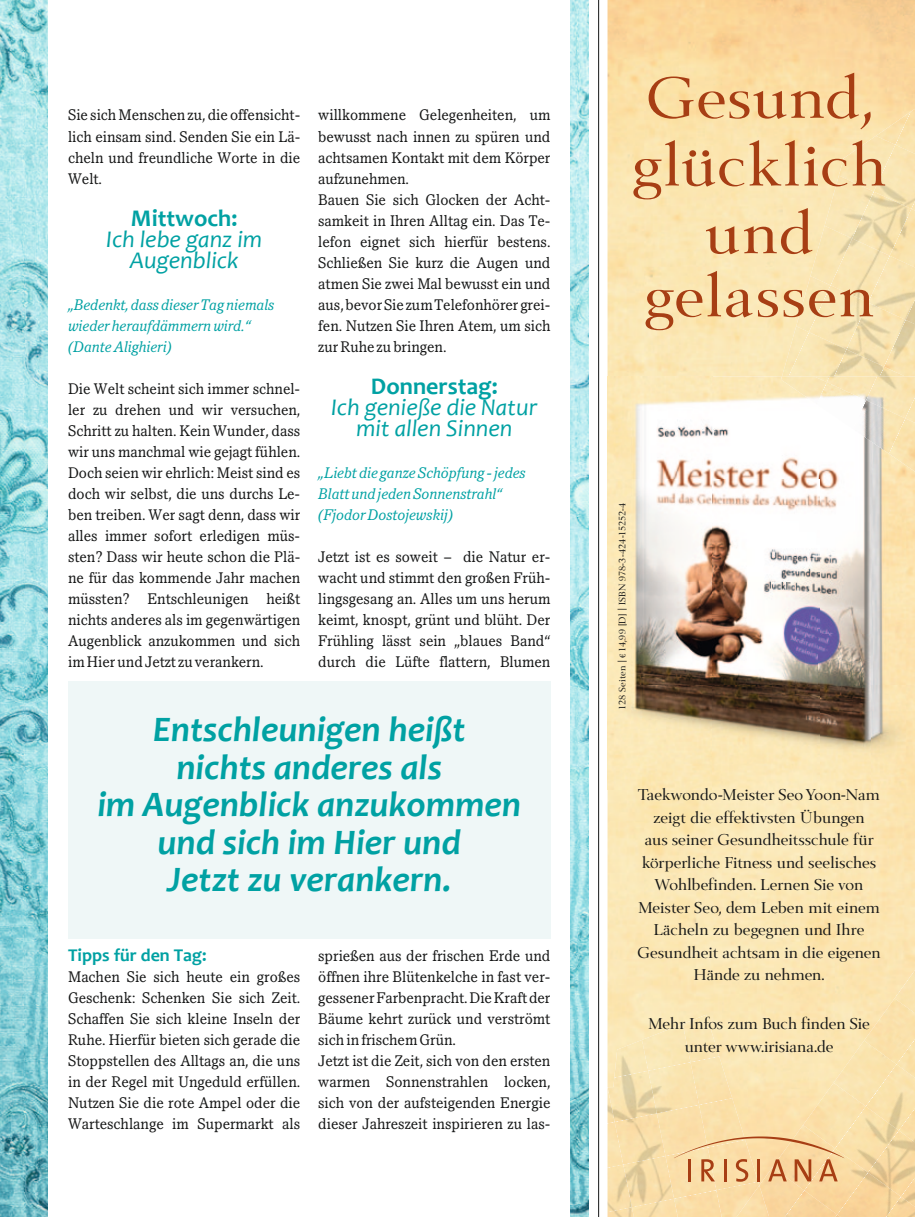
<style>
.page{position:relative;width:915px;height:1217px;background:#fff}
.page>*{position:absolute;margin:0;border:0;box-sizing:border-box;transform-origin:0 0}
.t1{font:56.4px/66.2px "Belfast";letter-spacing:.025em;color:#a73e14;text-align:center;scale:1.05 1}
.t2{font:italic 700 36px/37.5px "Candara";color:#00a1a3;text-align:center}
.t3{font:italic 24px/21px "Candara";color:#00a1a3;text-align:center}
.t4{font:700 24px "Candara";color:#00a1a3}
.t5{font:700 18px "Candara";color:#00a1a3}
.t6{font:15.15px/22.5px "Belfast";letter-spacing:.005em;color:#151616;text-align:center}
.t7{font:15px/21px "Pacella SB";color:#151616;text-align:justify}
.t8{font:italic 15px/21px "Pacella SB";color:#00a1a3}
.t9{font:9px "Belfast";color:#151616}
.s1{font-size:12.6px}
.s2{font-family:"Minion Pro"}
</style>
<div class="page">
<img style="left:0;top:0;width:588px;height:1216px">
<div style="left:48px;top:0;width:521px;height:1216px;background:#fff"></div>
<img style="left:607px;top:376px;width:211px;height:412px">
<img style="left:818px;top:453px;width:53px;height:335px">
<img style="left:871px;top:453px;width:43px;height:335px">
<img style="left:759px;top:1181px;width:45px;height:35px">
<img style="left:836px;top:1196px;width:64px;height:20px">
<img style="left:804px;top:1172px;width:63px;height:42px">
<img style="left:772px;top:1124px;width:62px;height:66px">
<img style="left:900px;top:1196px;width:14px;height:10px">
<img style="left:867px;top:1142px;width:47px;height:54px">
<img style="left:844px;top:1130px;width:54px;height:42px">
<img style="left:802px;top:1082px;width:63px;height:66px">
<img style="left:898px;top:1130px;width:16px;height:12px">
<img style="left:865px;top:1077px;width:49px;height:53px">
<div style="left:833px;top:1040px;width:63px;height:66px;background:#fae4b0"></div>
<img style="left:896px;top:1064px;width:18px;height:13px">
<img style="left:863px;top:998px;width:51px;height:66px">
<img style="left:894px;top:969px;width:20px;height:44px">
<img style="left:721px;top:1181px;width:38px;height:35px">
<img style="left:677px;top:1189px;width:44px;height:27px">
<img style="left:633px;top:1198px;width:44px;height:18px">
<img style="left:607px;top:1206px;width:26px;height:10px">
<img style="left:716px;top:1181px;width:42px;height:8px">
<img style="left:674px;top:1181px;width:42px;height:17px">
<img style="left:631px;top:1155px;width:43px;height:51px">
<img style="left:607px;top:1164px;width:24px;height:47px">
<img style="left:707px;top:1097px;width:38px;height:39px">
<img style="left:665px;top:1104px;width:42px;height:51px">
<img style="left:623px;top:1113px;width:42px;height:51px">
<img style="left:607px;top:1121px;width:16px;height:46px">
<img style="left:699px;top:1056px;width:33px;height:48px">
<img style="left:656px;top:1061px;width:43px;height:52px">
<img style="left:607px;top:1070px;width:49px;height:51px">
<img style="left:607px;top:1087px;width:7px;height:36px">
<img style="left:682px;top:1014px;width:37px;height:47px">
<img style="left:641px;top:1023px;width:49px;height:47px">
<img style="left:614px;top:1039px;width:34px;height:38px">
<img style="left:736px;top:1185px;width:32px;height:31px">
<img style="left:895px;top:109px;width:19px;height:36px">
<img style="left:875px;top:112px;width:35px;height:33px">
<img style="left:895px;top:145px;width:19px;height:64px">
<img style="left:838px;top:136px;width:57px;height:55px">
<img style="left:911px;top:209px;width:3px;height:47px">
<img style="left:873px;top:191px;width:38px;height:65px">
<img style="left:824px;top:175px;width:49px;height:63px">
<img style="left:889px;top:256px;width:25px;height:64px">
<img style="left:851px;top:238px;width:38px;height:64px">
<img style="left:810px;top:226px;width:41px;height:59px">
<img style="left:904px;top:320px;width:10px;height:56px">
<img style="left:867px;top:302px;width:38px;height:64px">
<img style="left:830px;top:285px;width:37px;height:64px">
<div style="left:795px;top:276px;width:35px;height:56px;background:#fae7b5"></div>
<img style="left:883px;top:366px;width:21px;height:10px">
<img style="left:846px;top:349px;width:37px;height:27px">
<img style="left:808px;top:332px;width:38px;height:44px">
<img style="left:781px;top:326px;width:27px;height:50px">
<img style="left:876px;top:376px;width:38px;height:42px">
<img style="left:829px;top:376px;width:47px;height:24px">
<img style="left:826px;top:376px;width:3px;height:6px">
<img style="left:888px;top:418px;width:26px;height:53px">
<img style="left:855px;top:400px;width:50px;height:53px">
<img style="left:816px;top:382px;width:49px;height:47px">
<img style="left:780px;top:376px;width:46px;height:28px">
<svg style="left:673px;top:1136px;width:171px;height:45px;background:#edc490"></svg>
<svg style="left:911px;top:0;width:4px;height:4px"></svg>
<div style="left:68px;top:680px;width:482px;height:258px;background:#eff7f7"></div>
<hr style="left:598px;top:0;width:1px;height:1216px;background:#151616">
<p class="t7" style="left:68px;top:105px;width:233px">Sie sich Menschen zu, die offensicht&shy;lich einsam sind. Senden Sie ein Lä&shy;cheln und freundliche Worte in die Welt.</p>
<h3 class="t4" style="left:131px;top:203px;width:108px">Mittwoch:</h3>
<h3 class="t3" style="left:106px;top:228px;width:157px">Ich lebe ganz im<br>Augenblick</h3>
<p class="t8" style="left:68px;top:294px;width:208px">„Bedenkt, dass dieser Tag niemals wieder heraufdämmern wird.“ (Dante Alighieri)</p>
<p class="t7" style="left:68px;top:378px;width:233px">Die Welt scheint sich immer schnel&shy;ler zu drehen und wir versuchen, Schritt zu halten. Kein Wunder, dass wir uns manchmal wie gejagt fühlen.<br>Doch seien wir ehrlich: Meist sind es doch wir selbst, die uns durchs Le&shy;ben treiben. Wer sagt denn, dass wir alles immer sofort erledigen müs&shy;sten? Dass wir heute schon die Plä&shy;ne für das kommende Jahr machen müssten? Entschleunigen heißt nichts anderes als im gegenwärtigen Augenblick anzukommen und sich im Hier und Jetzt zu verankern.</p>
<p class="t7" style="left:318px;top:105px;width:233px;text-align:left">willkommene Gelegenheiten, um bewusst nach innen zu spüren und achtsamen Kontakt mit dem Körper aufzunehmen.<br>Bauen Sie sich Glocken der Acht&shy;samkeit in Ihren Alltag ein. Das Te&shy;lefon eignet sich hierfür bestens.<br>Schließen Sie kurz die Augen und atmen Sie zwei Mal bewusst ein und aus, bevor Sie zum Telefonhörer grei&shy;fen. Nutzen Sie Ihren Atem, um sich zur Ruhe zu bringen.</p>
<h3 class="t4" style="left:371px;top:371px;width:128px">Donnerstag:</h3>
<h3 class="t3" style="left:331px;top:396px;width:208px">Ich genieße die Natur mit allen Sinnen</h3>
<p class="t8" style="left:318px;top:462px;width:209px">„Liebt die ganze Schöpfung - jedes<br>Blatt und jeden Sonnenstrahl“ (Fjodor Dostojewskij)</p>
<p class="t7" style="left:318px;top:546px;width:233px">Jetzt ist es soweit – die Natur er&shy;wacht und stimmt den großen Früh&shy;lingsgesang an. Alles um uns herum keimt, knospt, grünt und blüht. Der Frühling lässt sein „blaues Band“ durch die Lüfte flattern, Blumen</p>
<h2 class="t2" style="left:97px;top:710px;width:425px">Entschleunigen heißt<br>nichts anderes als<br>im Augenblick anzukommen und sich im Hier und<br>Jetzt zu verankern.</h2>
<p class="t5" style="left:68px;top:944px;width:140px">Tipps für den Tag:</p>
<p class="t7" style="left:68px;top:966px;width:233px">Machen Sie sich heute ein großes Geschenk: Schenken Sie sich Zeit.<br>Schaffen Sie sich kleine Inseln der Ruhe. Hierfür bieten sich gerade die Stoppstellen des Alltags an, die uns in der Regel mit Ungeduld erfüllen.<br>Nutzen Sie die rote Ampel oder die Warteschlange im Supermarkt als</p>
<p class="t7" style="left:318px;top:945px;width:233px;text-align:left">sprießen aus der frischen Erde und öffnen ihre Blütenkelche in fast ver&shy;gessener Farbenpracht. Die Kraft der Bäume kehrt zurück und verströmt sich in frischem Grün.<br>Jetzt ist die Zeit, sich von den ersten warmen Sonnenstrahlen locken, sich von der aufsteigenden Energie dieser Jahreszeit inspirieren zu las-</p>
<h1 class="t1" style="left:631px;top:66px;width:244px">Gesund, glücklich und gelassen</h1>
<p class="t9" style="left:617px;top:709px;width:208px;rotate:-90deg">128 Seiten <span class="s1">|</span> <span class="s2">€</span> 14,99 [D] <span class="s1">|</span> ISBN 978-3-424-15252-4</p>
<p class="t6" style="left:637px;top:783px;width:244px">Taekwondo-Meister Seo Yoon-Nam zeigt die effektivsten Übungen<br>aus seiner Gesundheitsschule für körperliche Fitness und seelisches<br>Wohl befinden. Lernen Sie von<br>Meister Seo, dem Leben mit einem<br>Lächeln zu begegnen und Ihre<br>Gesundheit achtsam in die eigenen<br>Hände zu nehmen.</p>
<p class="t6" style="left:648px;top:1012px;width:223px">Mehr Infos zum Buch finden Sie unter www.irisiana.de</p>
</div>
